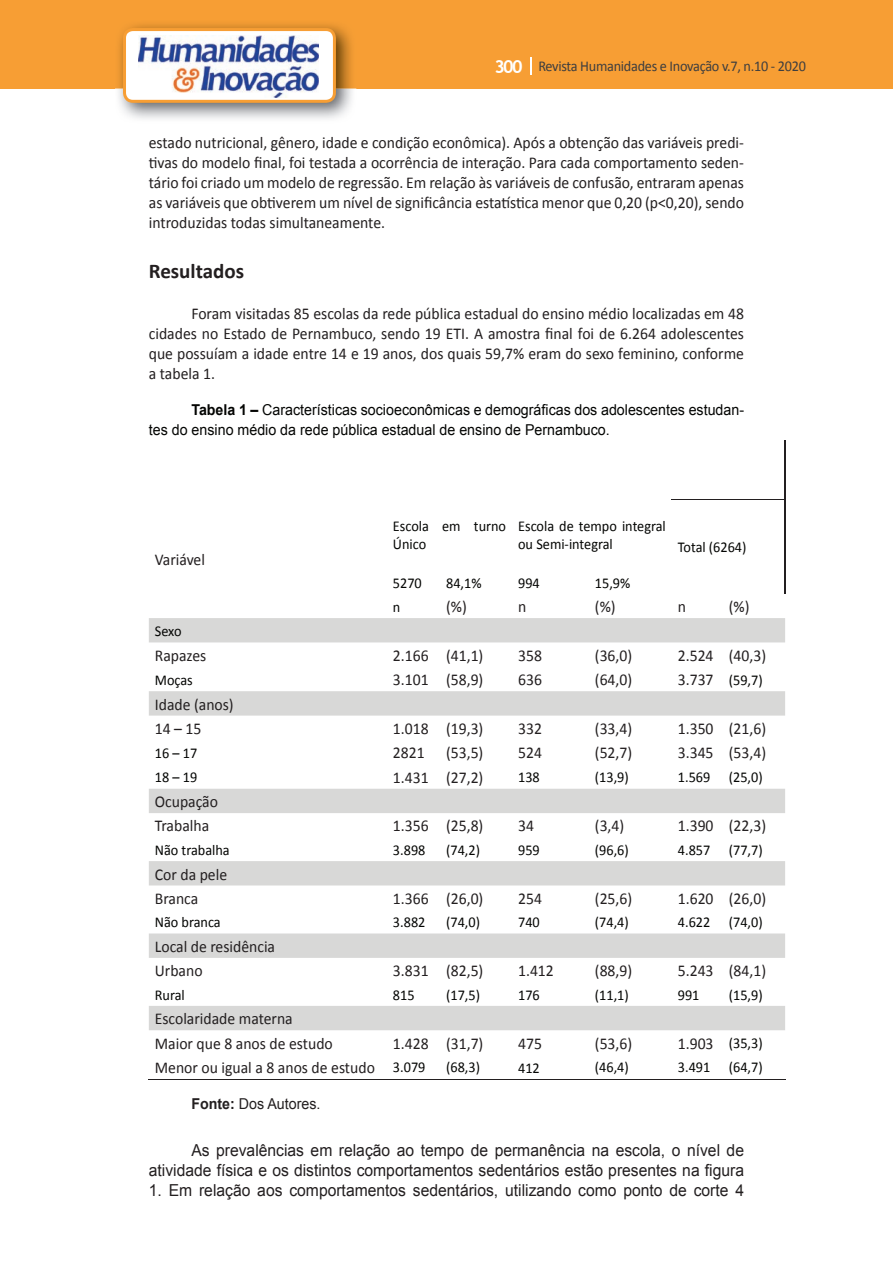
<style>
.page{position:relative;width:893px;height:1263px;background:#fff}
.page>*{position:absolute;margin:0;border:0;box-sizing:border-box;transform-origin:0 0}
.t1{font:700 21px "Calibri";color:#231f20}
.t2{font:16.5px/19.8px "Calibri";color:#231f20;scale:.95 1}
.t3{font:16.5px/19.8px "Arial";color:#231f20;text-align:right;scale:.95 1}
.t4{font:15px/18px "Calibri";color:#040503;scale:.95 1}
.t5{font:15px/19.8px "Arial";color:#040503;scale:.95 1}
.t6{font:15px "Calibri";letter-spacing:-.02em;color:#3e3e3f;scale:.95 1}
.t7{font:15px "Arial";color:#231f20;scale:.95 1}
.s1{font-family:"Trebuchet MS";font-weight:700;font-size:18px;color:#fff}
.s2{font-weight:700}
.s3{font-size:16.5px;color:#231f20}
.s4{font-size:15px;color:#040503}
</style>
<div class="page">
<div style="left:0;top:0;width:893px;height:88px;background:#f79e34"></div>
<svg style="left:530px;top:57px;width:2px;height:18px"></svg>
<img style="left:115px;top:24px;width:241px;height:95px">
<svg style="left:123px;top:28px;width:213px;height:75px"></svg>
<svg style="left:149px;top:618px;width:636px;height:412px"></svg>
<hr style="left:784px;top:441px;width:2px;height:58px;background:#231f20">
<hr style="left:784px;top:499px;width:2px;height:71px;background:#231f20">
<hr style="left:784px;top:570px;width:2px;height:24px;background:#231f20">
<hr style="left:672px;top:499px;width:51px;height:1px;background:#231f20">
<hr style="left:723px;top:499px;width:61px;height:1px;background:#231f20">
<hr style="left:149px;top:1079px;width:238px;height:1px;background:#231f20">
<hr style="left:387px;top:1079px;width:53px;height:1px;background:#231f20">
<hr style="left:440px;top:1079px;width:72px;height:1px;background:#231f20">
<hr style="left:512px;top:1079px;width:77px;height:1px;background:#231f20">
<hr style="left:589px;top:1079px;width:83px;height:1px;background:#231f20">
<hr style="left:672px;top:1079px;width:51px;height:1px;background:#231f20">
<hr style="left:723px;top:1079px;width:62px;height:1px;background:#231f20">
<p class="t6" style="left:495px;top:57px;width:329px"><span class="s1">300</span> Revista Humanidades e Inovação v.7, n.10 - 2020</p>
<p class="t2" style="left:149px;top:133px;width:628px;text-align:justify">estado nutricional, gênero, idade e condição econômica). Após a obtenção das variáveis predi&shy;tivas do modelo final, foi testada a ocorrência de interação. Para cada comportamento seden&shy;tário foi criado um modelo de regressão. Em relação às variáveis de confusão, entraram apenas as variáveis que obtiverem um nível de significância estatística menor que 0,20 (p&lt;0,20), sendo introduzidas todas simultaneamente.</p>
<p class="t1" style="left:149px;top:258px;width:97px">Resultados</p>
<p class="t2" style="left:149px;top:304px;width:628px;text-align:justify;text-indent:43px">Foram visitadas 85 escolas da rede pública estadual do ensino médio localizadas em 48 cidades no Estado de Pernambuco, sendo 19 ETI. A amostra final foi de 6.264 adolescentes que possuíam a idade entre 14 e 19 anos, dos quais 59,7% eram do sexo feminino, conforme a tabela 1.</p>
<p class="t5" style="left:149px;top:400px;width:628px;text-indent:43px"><span class="s2">Tabela 1 –</span> Características socioeconômicas e demográficas dos adolescentes estudan&shy;tes do ensino médio da rede pública estadual de ensino de Pernambuco.</p>
<p class="t2" style="left:155px;top:549px;width:54px">Variável</p>
<p class="t4" style="left:393px;top:517px;width:121px">Escola em turno<br>Único</p>
<p class="t4" style="left:518px;top:517px;width:157px">Escola de tempo integral ou Semi-integral</p>
<p class="t4" style="left:678px;top:538px;width:74px">Total (6264)</p>
<p class="t4" style="left:393px;top:574px;width:32px">5270</p>
<p class="t4" style="left:446px;top:574px;width:39px">84,1%</p>
<p class="t4" style="left:518px;top:574px;width:24px">994</p>
<p class="t4" style="left:595px;top:574px;width:39px">15,9%</p>
<p class="t4" style="left:393px;top:598px;width:9px">n</p>
<p class="t2" style="left:446px;top:597px;width:23px">(%)</p>
<p class="t2" style="left:518px;top:597px;width:10px">n</p>
<p class="t2" style="left:595px;top:597px;width:23px">(%)</p>
<p class="t2" style="left:678px;top:597px;width:10px">n</p>
<p class="t2" style="left:729px;top:597px;width:23px">(%)</p>
<p class="t4" style="left:155px;top:622px;width:30px">Sexo</p>
<p class="t2" style="left:155px;top:645px;width:56px">Rapazes</p>
<p class="t2" style="left:393px;top:645px;width:97px">2.166 (41,1)</p>
<p class="t2" style="left:518px;top:645px;width:27px">358</p>
<p class="t2" style="left:595px;top:645px;width:41px">(36,0)</p>
<p class="t2" style="left:678px;top:645px;width:94px">2.524 (40,3)</p>
<p class="t4" style="left:155px;top:671px;width:42px">Moças</p>
<p class="t2" style="left:393px;top:670px;width:97px">3.101 (58,9)</p>
<p class="t2" style="left:518px;top:670px;width:27px">636</p>
<p class="t2" style="left:595px;top:670px;width:41px">(64,0)</p>
<p class="t4" style="left:678px;top:671px;width:91px"><span class="s3">3.737</span> (59,7)</p>
<p class="t2" style="left:155px;top:692px;width:85px;line-height:24.3px">Idade (anos)<br>14 – 15</p>
<p class="t2" style="left:393px;top:719px;width:97px">1.018 (19,3)</p>
<p class="t2" style="left:518px;top:719px;width:27px">332</p>
<p class="t2" style="left:595px;top:719px;width:41px">(33,4)</p>
<p class="t2" style="left:678px;top:719px;width:94px">1.350 (21,6)</p>
<p class="t4" style="left:155px;top:744px;width:46px">16 – 17</p>
<p class="t2" style="left:393px;top:743px;width:35px">2821</p>
<p class="t2" style="left:446px;top:743px;width:41px">(53,5)</p>
<p class="t2" style="left:518px;top:743px;width:27px">524</p>
<p class="t2" style="left:595px;top:743px;width:41px">(52,7)</p>
<p class="t2" style="left:678px;top:743px;width:94px">3.345 (53,4)</p>
<p class="t4" style="left:155px;top:768px;width:46px">18 – 19</p>
<p class="t2" style="left:393px;top:767px;width:97px">1.431 (27,2)</p>
<p class="t4" style="left:518px;top:768px;width:24px">138</p>
<p class="t4" style="left:595px;top:768px;width:37px">(13,9)</p>
<p class="t4" style="left:678px;top:768px;width:91px">1.569 (25,0)</p>
<p class="t2" style="left:155px;top:789px;width:68px;line-height:24.3px">Ocupação<br>Trabalha</p>
<p class="t2" style="left:393px;top:816px;width:97px">1.356 (25,8)</p>
<p class="t2" style="left:518px;top:816px;width:18px">34</p>
<p class="t2" style="left:595px;top:816px;width:32px">(3,4)</p>
<p class="t2" style="left:678px;top:816px;width:94px">1.390 (22,3)</p>
<p class="t4" style="left:155px;top:841px;width:80px">Não trabalha</p>
<p class="t4" style="left:393px;top:841px;width:36px">3.898</p>
<p class="t4" style="left:446px;top:841px;width:37px">(74,2)</p>
<p class="t4" style="left:518px;top:841px;width:24px">959</p>
<p class="t4" style="left:595px;top:841px;width:37px">(96,6)</p>
<p class="t4" style="left:678px;top:841px;width:91px">4.857 (77,7)</p>
<p class="t2" style="left:155px;top:862px;width:78px;line-height:24.3px">Cor da pele<br>Branca</p>
<p class="t2" style="left:393px;top:888px;width:97px">1.366 (26,0)</p>
<p class="t2" style="left:518px;top:888px;width:27px">254</p>
<p class="t2" style="left:595px;top:888px;width:41px">(25,6)</p>
<p class="t2" style="left:678px;top:888px;width:94px">1.620 (26,0)</p>
<p class="t4" style="left:155px;top:913px;width:71px">Não branca</p>
<p class="t4" style="left:393px;top:913px;width:36px">3.882</p>
<p class="t4" style="left:446px;top:913px;width:37px">(74,0)</p>
<p class="t4" style="left:518px;top:913px;width:24px">740</p>
<p class="t4" style="left:595px;top:913px;width:37px">(74,4)</p>
<p class="t4" style="left:678px;top:913px;width:91px">4.622 (74,0)</p>
<p class="t2" style="left:155px;top:934px;width:128px;line-height:24.3px">Local de residência<br>Urbano</p>
<p class="t2" style="left:393px;top:961px;width:97px">3.831 (82,5)</p>
<p class="t2" style="left:518px;top:961px;width:39px">1.412</p>
<p class="t2" style="left:595px;top:961px;width:41px">(88,9)</p>
<p class="t2" style="left:678px;top:961px;width:94px">5.243 (84,1)</p>
<p class="t4" style="left:155px;top:986px;width:33px">Rural</p>
<p class="t4" style="left:393px;top:986px;width:24px">815</p>
<p class="t4" style="left:446px;top:986px;width:37px">(17,5)</p>
<p class="t4" style="left:518px;top:986px;width:24px">176</p>
<p class="t4" style="left:595px;top:986px;width:37px">(11,1)</p>
<p class="t4" style="left:678px;top:986px;width:24px">991</p>
<p class="t4" style="left:729px;top:986px;width:37px">(15,9)</p>
<p class="t2" style="left:155px;top:1007px;width:189px;line-height:24.3px">Escolaridade materna<br>Maior que 8 anos de estudo</p>
<p class="t2" style="left:393px;top:1033px;width:97px">1.428 (31,7)</p>
<p class="t2" style="left:518px;top:1033px;width:27px">475</p>
<p class="t2" style="left:595px;top:1033px;width:41px">(53,6)</p>
<p class="t4" style="left:678px;top:1034px;width:91px"><span class="s3">1.903</span> (35,3)</p>
<p class="t2" style="left:155px;top:1058px;width:286px">Menor ou igual a 8 anos de estudo <span class="s4">3.079</span></p>
<p class="t4" style="left:446px;top:1058px;width:37px">(68,3)</p>
<p class="t4" style="left:518px;top:1059px;width:24px">412</p>
<p class="t4" style="left:595px;top:1058px;width:37px">(46,4)</p>
<p class="t4" style="left:678px;top:1058px;width:91px">3.491 (64,7)</p>
<p class="t7" style="left:191px;top:1094px;width:137px"><span class="s2">Fonte:</span> Dos Autores.</p>
<p class="t3" style="left:149px;top:1141px;width:628px">As prevalências em relação ao tempo de permanência na escola, o nível de atividade física e os distintos comportamentos sedentários estão presentes na figura</p>
<p class="t3" style="left:149px;top:1180px;width:628px">1. Em relação aos comportamentos sedentários, utilizando como ponto de corte 4</p>
</div>
